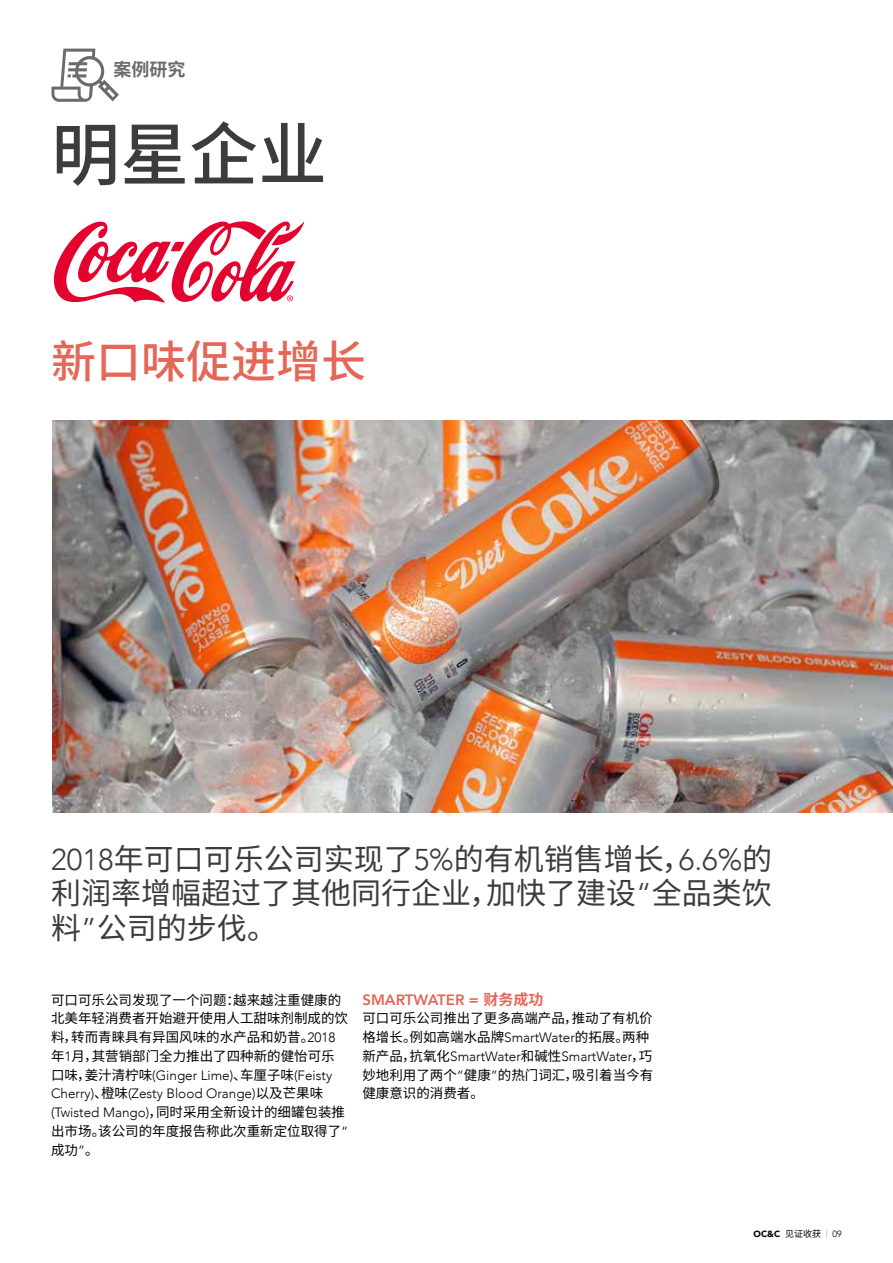
<style>
.page{position:relative;width:893px;height:1263px;background:#fff}
.page>*{position:absolute;margin:0;border:0;box-sizing:border-box;transform-origin:0 0}
.t1{font:500 69px "Source Han Sans SC";color:#3c3c3b}
.t2{font:500 45px "Source Han Sans SC";color:#e46758}
.t3{font:30px/34.5px "Source Han Sans SC";color:#3c3c3b;text-align:justify}
.t4{font:700 18px "Source Han Sans SC";color:#6b6b6a}
.t5{font:800 15px "Avenir";color:#e46758}
.t6{font:13.5px/18.8px "Source Han Sans SC";color:#000}
.t7{font:300 13.5px/18.8px "Avenir";color:#000}
.t8{font:900 9px "Avenir";color:#000}
.s1{font-family:"Avenir";font-weight:300}
.s2{font-family:"Source Han Sans SC";font-weight:400}
.s3{font-family:"Source Han Sans SC";font-weight:700}
.s4{font-weight:300}
</style>
<div class="page">
<img style="left:52px;top:421px;width:841px;height:391px">
<svg style="left:52px;top:49px;width:67px;height:53px"></svg>
<svg style="left:53px;top:221px;width:251px;height:82px"></svg>
<h3 class="t4" style="left:114px;top:59px;width:73px">案例研究</h3>
<h1 class="t1" style="left:51px;top:116px;width:277px">明星企业</h1>
<h2 class="t2" style="left:51px;top:336px;width:316px">新口味促进增长</h2>
<h3 class="t3" style="left:51px;top:842px;width:722px"><span class="s1">2018</span>年可口可乐公司实现了<span class="s1">5%</span>的有机销售增长，<span class="s1">6.6%</span>的利润率增幅超过了其他同行企业，加快了建设<span class="s1">“</span>全品类饮料<span class="s1">”</span>公司的步伐。</h3>
<p class="t6" style="left:51px;top:990px;width:298px">可口可乐公司发现了一个问题：越来越注重健康的北美年轻消费者开始避开使用人工甜味剂制成的饮料，转而青睐具有异国风味的水产品和奶昔。<span class="s1">2018</span>年<span class="s1">1</span>月，其营销部门全力推出了四种新的健怡可乐</p>
<p class="t7" style="left:51px;top:1065px;width:283px"><span class="s2">口味，姜汁清柠味</span>(Ginger Lime)<span class="s2">、车厘子味</span>(Feisty<br>Cherry)<span class="s2">、橙味</span>(Zesty Blood Orange)<span class="s2">以及芒果味</span></p>
<p class="t6" style="left:51px;top:1103px;width:299px"><span class="s1">(Twisted Mango)</span>，同时采用全新设计的细罐包装推出市场。该公司的年度报告称此次重新定位取得了<span class="s1">“</span>成功<span class="s1">”</span>。</p>
<p class="t5" style="left:362px;top:988px;width:183px">SMARTWATER = <span class="s3">财务成功</span></p>
<p class="t6" style="left:362px;top:1009px;width:292px">可口可乐公司推出了更多高端产品，推动了有机价格增长。例如高端水品牌<span class="s1">SmartWater</span>的拓展。两种</p>
<p class="t7" style="left:362px;top:1047px;width:292px"><span class="s2">新产品，抗氧化</span>SmartWater<span class="s2">和碱性</span>SmartWater<span class="s2">，巧</span></p>
<p class="t6" style="left:362px;top:1065px;width:292px">妙地利用了两个<span class="s1">“</span>健康<span class="s1">”</span>的热门词汇，吸引着当今有健康意识的消费者。</p>
<p class="t8" style="left:754px;top:1226px;width:90px">OC&amp;C <span class="s2">见证收获</span> <sup>|</sup> <span class="s4">09</span></p>
</div>
